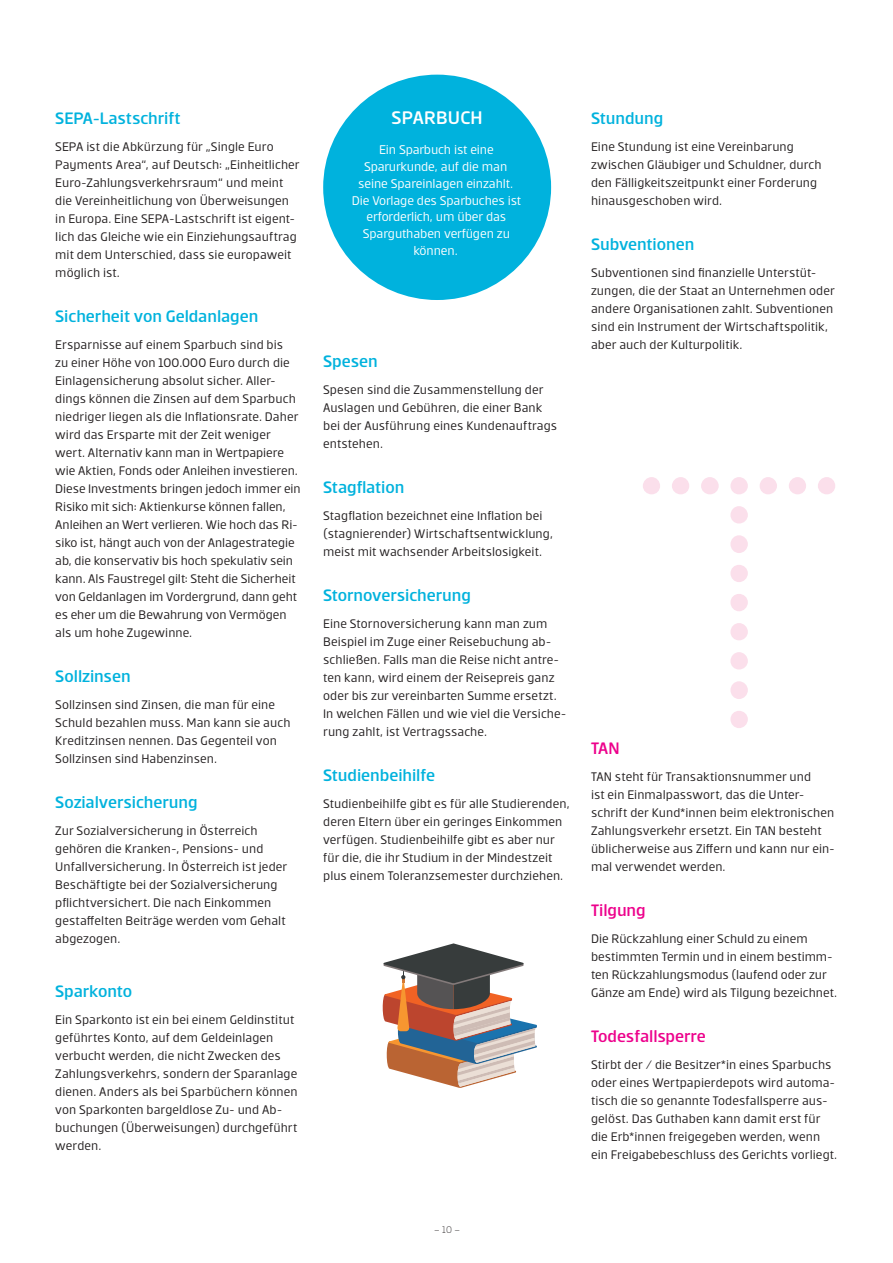
<style>
.page{position:relative;width:893px;height:1263px;background:#fff}
.page>*{position:absolute;margin:0;border:0;box-sizing:border-box;transform-origin:0 0}
.t1{font:368.55px "Dot Soon NF";color:#fbdfeb}
.t2{font:500 19.8px "Erste";letter-spacing:.01em;color:#fff}
.t3{font:500 18px "Erste";letter-spacing:-.005em;color:#00b2dd}
.t4{font:500 18px "Erste";letter-spacing:-.005em;color:#ed028c}
.t5{font:13.65px/16.8px "Erste";letter-spacing:-.01em;color:#fff;text-align:center}
.t6{font:13.5px/18px "Erste";letter-spacing:.005em;color:#231f20}
.t7{font:300 10.5px "Erste";color:#231f20}
</style>
<div class="page">
<svg style="left:382px;top:943px;width:155px;height:145px"></svg>
<div style="left:323px;top:75px;width:228px;height:225px;background:#00b2dd;border-radius:50%"></div>
<h3 class="t3" style="left:55px;top:109px;width:127px">SEPA-Lastschrift</h3>
<p class="t6" style="left:55px;top:138px;width:246px">SEPA ist die Abkürzung für „Single Euro Payments Area“, auf Deutsch: „Einheitlicher Euro-Zahlungsverkehrsraum“ und meint die Vereinheitlichung von Überweisungen in Europa. Eine SEPA-Lastschrift ist eigent&shy;lich das Gleiche wie ein Einziehungsauftrag mit dem Unterschied, dass sie europaweit möglich ist.</p>
<h3 class="t3" style="left:55px;top:307px;width:205px">Sicherheit von Geldanlagen</h3>
<p class="t6" style="left:55px;top:336px;width:247px">Ersparnisse auf einem Sparbuch sind bis<br>zu einer Höhe von 100.000 Euro durch die Einlagensicherung absolut sicher. Aller&shy;dings können die Zinsen auf dem Sparbuch niedriger liegen als die Inflationsrate. Daher wird das Ersparte mit der Zeit weniger wert. Alternativ kann man in Wertpapiere wie Aktien, Fonds oder Anleihen investieren.<br>Diese Investments bringen jedoch immer ein Risiko mit sich: Aktienkurse können fallen, Anleihen an Wert verlieren. Wie hoch das Ri&shy;siko ist, hängt auch von der Anlagestrategie ab, die konservativ bis hoch spekulativ sein kann. Als Faustregel gilt: Steht die Sicherheit von Geldanlagen im Vordergrund, dann geht es eher um die Bewahrung von Vermögen als um hohe Zugewinne.</p>
<h3 class="t3" style="left:55px;top:667px;width:77px">Sollzinsen</h3>
<p class="t6" style="left:55px;top:696px;width:237px">Sollzinsen sind Zinsen, die man für eine Schuld bezahlen muss. Man kann sie auch Kreditzinsen nennen. Das Gegenteil von Sollzinsen sind Habenzinsen.</p>
<h3 class="t3" style="left:55px;top:793px;width:144px">Sozialversicherung</h3>
<p class="t6" style="left:55px;top:822px;width:234px">Zur Sozialversicherung in Österreich gehören die Kranken-, Pensions- und Unfallversicherung. In Österreich ist jeder Beschäftigte bei der Sozialversicherung pflichtversichert. Die nach Einkommen gestaffelten Beiträge werden vom Gehalt abgezogen.</p>
<h3 class="t3" style="left:55px;top:982px;width:78px">Sparkonto</h3>
<p class="t6" style="left:55px;top:1011px;width:244px">Ein Sparkonto ist ein bei einem Geldinstitut geführtes Konto, auf dem Geldeinlagen verbucht werden, die nicht Zwecken des Zahlungsverkehrs, sondern der Sparanlage dienen. Anders als bei Sparbüchern können von Sparkonten bargeldlose Zu- und Ab&shy;buchungen (Überweisungen) durchgeführt werden.</p>
<h2 class="t2" style="left:392px;top:107px;width:93px">SPARBUCH</h2>
<p class="t5" style="left:352px;top:141px;width:171px">Ein Sparbuch ist eine<br>Sparurkunde, auf die man seine Spareinlagen einzahlt.<br>Die Vorlage des Sparbuches ist erforderlich, um über das<br>Sparguthaben verfügen zu können.</p>
<h3 class="t3" style="left:323px;top:352px;width:56px">Spesen</h3>
<p class="t6" style="left:323px;top:381px;width:235px">Spesen sind die Zusammenstellung der<br>Auslagen und Gebühren, die einer Bank bei der Ausführung eines Kundenauftrags entstehen.</p>
<h3 class="t3" style="left:323px;top:478px;width:83px">Stagflation</h3>
<p class="t6" style="left:323px;top:507px;width:231px">Stagflation bezeichnet eine Inflation bei (stagnierender) Wirtschaftsentwicklung, meist mit wachsender Arbeitslosigkeit.</p>
<h3 class="t3" style="left:323px;top:586px;width:149px">Stornoversicherung</h3>
<p class="t6" style="left:323px;top:615px;width:245px">Eine Stornoversicherung kann man zum Beispiel im Zuge einer Reisebuchung ab&shy;schließen. Falls man die Reise nicht antre&shy;ten kann, wird einem der Reisepreis ganz oder bis zur vereinbarten Summe ersetzt.<br>In welchen Fällen und wie viel die Versiche&shy;rung zahlt, ist Vertragssache.</p>
<h3 class="t3" style="left:323px;top:766px;width:114px">Studienbeihilfe</h3>
<p class="t6" style="left:323px;top:795px;width:248px">Studienbeihilfe gibt es für alle Studierenden, deren Eltern über ein geringes Einkommen verfügen. Studienbeihilfe gibt es aber nur für die, die ihr Studium in der Mindestzeit plus einem Toleranzsemester durchziehen.</p>
<h3 class="t3" style="left:591px;top:109px;width:74px">Stundung</h3>
<p class="t6" style="left:591px;top:138px;width:232px">Eine Stundung ist eine Vereinbarung zwischen Gläubiger und Schuldner, durch den Fälligkeitszeitpunkt einer Forderung hinausgeschoben wird.</p>
<h3 class="t3" style="left:591px;top:235px;width:105px">Subventionen</h3>
<p class="t6" style="left:591px;top:264px;width:245px">Subventionen sind finanzielle Unterstüt&shy;zungen, die der Staat an Unternehmen oder andere Organisationen zahlt. Subventionen sind ein Instrument der Wirtschaftspolitik, aber auch der Kulturpolitik.</p>
<h1 class="t1" style="left:625px;top:394px;width:229px">T</h1>
<h3 class="t4" style="left:591px;top:739px;width:30px">TAN</h3>
<p class="t6" style="left:591px;top:768px;width:245px">TAN steht für Transaktionsnummer und<br>ist ein Einmalpasswort, das die Unter&shy;schrift der Kund*innen beim elektronischen Zahlungsverkehr ersetzt. Ein TAN besteht üblicherweise aus Ziffern und kann nur ein&shy;mal verwendet werden.</p>
<h3 class="t4" style="left:591px;top:901px;width:56px">Tilgung</h3>
<p class="t6" style="left:591px;top:930px;width:248px">Die Rückzahlung einer Schuld zu einem bestimmten Termin und in einem bestimm&shy;ten Rückzahlungsmodus (laufend oder zur Gänze am Ende) wird als Tilgung bezeichnet.</p>
<h3 class="t4" style="left:591px;top:1027px;width:116px">Todesfallsperre</h3>
<p class="t6" style="left:591px;top:1056px;width:248px">Stirbt der / die Besitzer*in eines Sparbuchs oder eines Wertpapierdepots wird automa&shy;tisch die so genannte Todesfallsperre aus&shy;gelöst. Das Guthaben kann damit erst für die Erb*innen freigegeben werden, wenn ein Freigabebeschluss des Gerichts vorliegt.</p>
<p class="t7" style="left:434px;top:1224px;width:28px">– 10 –</p>
</div>
